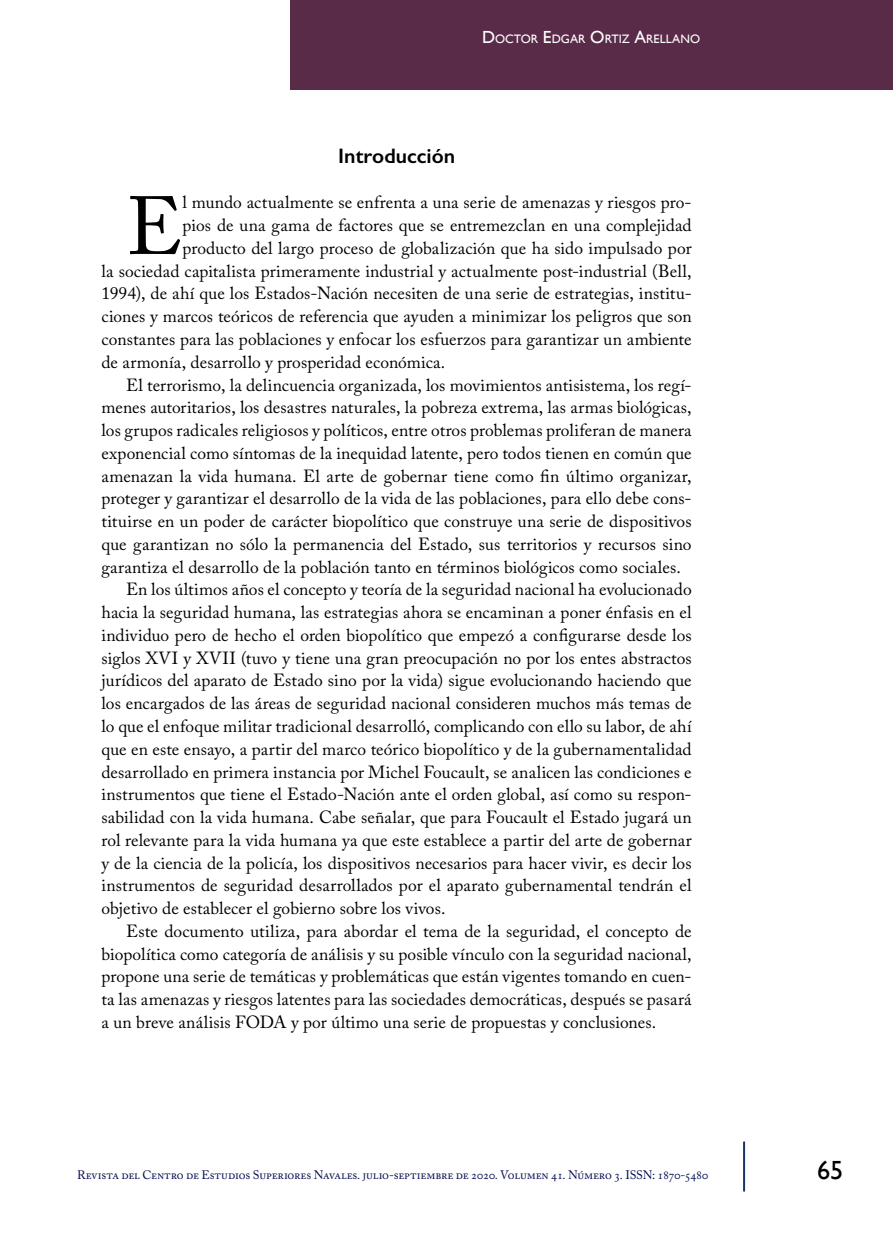
<style>
.page{position:relative;width:893px;height:1241px;background:#fff}
.page>*{position:absolute;margin:0;border:0;box-sizing:border-box;transform-origin:0 0}
.t1{font:81.55px "Adobe Caslon Pro";color:#000}
.t2{font:26.25px "Gill Sans";color:#000}
.t3{font:600 21px "Gill Sans";color:#000}
.t4{font:17.5px "Adobe Caslon Pro";letter-spacing:.005em;color:#000}
.t5{font:12.25px "Adobe Caslon Pro";letter-spacing:-.015em;color:#030e4f}
.t6{font:12.25px "Gill Sans";color:#fff}
.s1{font-size:17.5px}
</style>
<div class="page">
<hr style="left:743px;top:1141px;width:2px;height:50px;background:#1a3563">
<div style="left:290px;top:0;width:603px;height:89px;background:#5a2b49"></div>
<p class="t6" style="left:482px;top:31px;width:220px"><span class="s1">D</span>OCTOR <span class="s1">E</span>DGAR <span class="s1">O</span>RTIZ <span class="s1">A</span>RELLANO</p>
<p class="t3" style="left:338px;top:143px;width:119px">Introducción</p>
<h1 class="t1" style="left:126px;top:178px;width:58px">E</h1>
<p class="t4" style="left:183px;top:192px;width:511px">l mundo actualmente se enfrenta a una serie de amenazas y riesgos pro-</p>
<p class="t4" style="left:183px;top:215px;width:511px">pios de una gama de factores que se entremezclan en una complejidad</p>
<p class="t4" style="left:183px;top:237px;width:511px">producto del largo proceso de globalización que ha sido impulsado por</p>
<p class="t4" style="left:102px;top:260px;width:592px">la sociedad capitalista primeramente industrial y actualmente post-industrial (Bell,</p>
<p class="t4" style="left:102px;top:283px;width:592px">1994), de ahí que los Estados-Nación necesiten de una serie de estrategias, institu-</p>
<p class="t4" style="left:102px;top:306px;width:592px">ciones y marcos teóricos de referencia que ayuden a minimizar los peligros que son</p>
<p class="t4" style="left:102px;top:328px;width:592px">constantes para las poblaciones y enfocar los esfuerzos para garantizar un ambiente</p>
<p class="t4" style="left:102px;top:351px;width:345px">de armonía, desarrollo y prosperidad económica.</p>
<p class="t4" style="left:126px;top:374px;width:567px">El terrorismo, la delincuencia organizada, los movimientos antisistema, los regí-</p>
<p class="t4" style="left:101px;top:397px;width:592px">menes autoritarios, los desastres naturales, la pobreza extrema, las armas biológicas,</p>
<p class="t4" style="left:101px;top:419px;width:592px">los grupos radicales religiosos y políticos, entre otros problemas proliferan de manera</p>
<p class="t4" style="left:101px;top:442px;width:592px">exponencial como síntomas de la inequidad latente, pero todos tienen en común que</p>
<p class="t4" style="left:101px;top:465px;width:592px">amenazan la vida humana. El arte de gobernar tiene como fin último organizar,</p>
<p class="t4" style="left:101px;top:488px;width:592px">proteger y garantizar el desarrollo de la vida de las poblaciones, para ello debe cons-</p>
<p class="t4" style="left:101px;top:510px;width:592px">tituirse en un poder de carácter biopolítico que construye una serie de dispositivos</p>
<p class="t4" style="left:101px;top:533px;width:592px">que garantizan no sólo la permanencia del Estado, sus territorios y recursos sino</p>
<p class="t4" style="left:101px;top:556px;width:581px">garantiza el desarrollo de la población tanto en términos biológicos como sociales.</p>
<p class="t4" style="left:126px;top:579px;width:567px">En los últimos años el concepto y teoría de la seguridad nacional ha evolucionado</p>
<p class="t4" style="left:101px;top:601px;width:592px">hacia la seguridad humana, las estrategias ahora se encaminan a poner énfasis en el</p>
<p class="t4" style="left:101px;top:624px;width:592px">individuo pero de hecho el orden biopolítico que empezó a configurarse desde los</p>
<p class="t4" style="left:101px;top:647px;width:592px">siglos XVI y XVII (tuvo y tiene una gran preocupación no por los entes abstractos</p>
<p class="t4" style="left:101px;top:670px;width:592px">jurídicos del aparato de Estado sino por la vida) sigue evolucionando haciendo que</p>
<p class="t4" style="left:101px;top:692px;width:592px">los encargados de las áreas de seguridad nacional consideren muchos más temas de</p>
<p class="t4" style="left:101px;top:715px;width:592px">lo que el enfoque militar tradicional desarrolló, complicando con ello su labor, de ahí</p>
<p class="t4" style="left:101px;top:738px;width:592px">que en este ensayo, a partir del marco teórico biopolítico y de la gubernamentalidad</p>
<p class="t4" style="left:101px;top:761px;width:592px">desarrollado en primera instancia por Michel Foucault, se analicen las condiciones e</p>
<p class="t4" style="left:101px;top:783px;width:592px">instrumentos que tiene el Estado-Nación ante el orden global, así como su respon-</p>
<p class="t4" style="left:101px;top:806px;width:592px">sabilidad con la vida humana. Cabe señalar, que para Foucault el Estado jugará un</p>
<p class="t4" style="left:101px;top:829px;width:592px">rol relevante para la vida humana ya que este establece a partir del arte de gobernar</p>
<p class="t4" style="left:101px;top:852px;width:592px">y de la ciencia de la policía, los dispositivos necesarios para hacer vivir, es decir los</p>
<p class="t4" style="left:101px;top:874px;width:592px">instrumentos de seguridad desarrollados por el aparato gubernamental tendrán el</p>
<p class="t4" style="left:101px;top:897px;width:346px">objetivo de establecer el gobierno sobre los vivos.</p>
<p class="t4" style="left:126px;top:920px;width:567px">Este documento utiliza, para abordar el tema de la seguridad, el concepto de</p>
<p class="t4" style="left:101px;top:943px;width:592px">biopolítica como categoría de análisis y su posible vínculo con la seguridad nacional,</p>
<p class="t4" style="left:101px;top:965px;width:592px">propone una serie de temáticas y problemáticas que están vigentes tomando en cuen-</p>
<p class="t4" style="left:101px;top:988px;width:592px">ta las amenazas y riesgos latentes para las sociedades democráticas, después se pasará</p>
<p class="t4" style="left:101px;top:1011px;width:556px">a un breve análisis FODA y por último una serie de propuestas y conclusiones.</p>
<p class="t5" style="left:77px;top:1167px;width:633px">Revista del Centro de Estudios Superiores Navales. julio-septiembre de 2020. Volumen 41. Número 3. ISSN: 1870-5480</p>
<h2 class="t2" style="left:817px;top:1154px;width:28px">65<sup>65</sup></h2>
</div>
